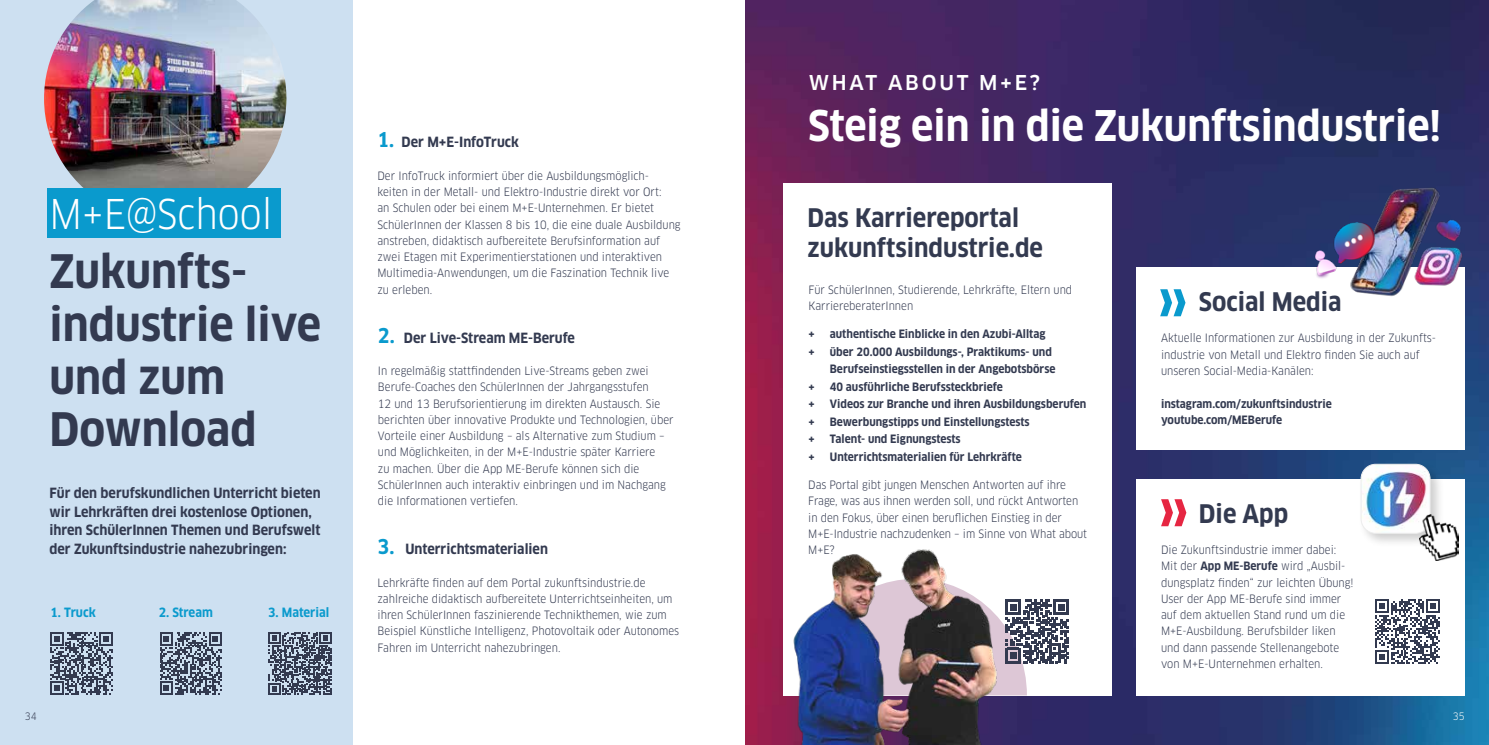
<style>
.page{position:relative;width:1489px;height:745px;background:#fff}
.page>*{position:absolute;margin:0;border:0;box-sizing:border-box;transform-origin:0 0}
.t1{font:700 45px/52.5px "Clan OT Narr";color:#333a50}
.t2{font:700 41.25px "Clan OT Narr";color:#fff}
.t3{font:40px "Clan OT Narr";color:#fff}
.t4{font:700 25px/30px "Clan OT Narr";color:#333a50}
.t5{font:500 20px "Clan OT";letter-spacing:.135em;color:#fff}
.t6{font:700 13.75px/18.8px "Clan OT Narr";color:#333a50}
.t7{font:700 12.5px "Clan OT Narr";color:#0a9acd}
.t8{font:11.25px/16.2px "Clan OT Narr";color:#333a50}
.t9{font:700 11.25px/16.2px "Clan OT Narr";color:#333a50}
.t10{font:10px "Clan OT Narr";color:#333a50}
.t11{font:10px "Clan OT Narr";color:#fff}
.s1{font-size:20px;color:#0a9acd}
.s2{font-weight:700}
</style>
<div class="page">
<img style="left:745px;top:0;width:743px;height:744px">
<div style="left:1135px;top:266px;width:329px;height:183px;background:#fff"></div>
<div style="left:1135px;top:478px;width:329px;height:216px;background:#fff"></div>
<div style="left:0;top:0;width:353px;height:744px;background:#cde0f1"></div>
<img style="left:44px;top:0;width:242px;height:188px">
<div style="left:47px;top:188px;width:234px;height:49px;background:#0a9acd"></div>
<div style="left:783px;top:183px;width:328px;height:511px;background:#fff"></div>
<svg style="left:1161px;top:499px;width:25px;height:27px"></svg>
<svg style="left:1160px;top:289px;width:25px;height:27px"></svg>
<img style="left:1443px;top:240px;width:23px;height:52px">
<img style="left:1346px;top:183px;width:97px;height:114px">
<img style="left:1304px;top:216px;width:75px;height:65px">
<img style="left:1433px;top:215px;width:29px;height:32px">
<div style="left:1357px;top:460px;width:87px;height:88px;background:#000;opacity:.2"></div>
<img style="left:1360px;top:464px;width:69px;height:69px">
<div style="left:1360px;top:463px;width:70px;height:70px;border:1px solid #ededed;border-radius:15px"></div>
<img style="left:1419px;top:514px;width:39px;height:46px">
<img style="left:789px;top:549px;width:210px;height:195px">
<svg style="left:50px;top:632px;width:63px;height:62px"></svg>
<svg style="left:160px;top:632px;width:62px;height:62px"></svg>
<svg style="left:268px;top:632px;width:63px;height:62px"></svg>
<img style="left:802px;top:578px;width:266px;height:117px">
<svg style="left:1375px;top:599px;width:64px;height:64px"></svg>
<h3 class="t3" style="left:50px;top:190px;width:224px">M+E@School</h3>
<h1 class="t1" style="left:50px;top:246px;width:273px">Zukunfts&shy;industrie live und zum<br>Download</h1>
<p class="t6" style="left:50px;top:483px;width:273px">Für den berufskundlichen Unterricht bieten wir Lehrkräften drei kostenlose Optionen, ihren SchülerInnen Themen und Berufswelt der Zukunftsindustrie nahezubringen:</p>
<p class="t7" style="left:50px;top:605px;width:47px">1. Truck</p>
<p class="t7" style="left:159px;top:605px;width:55px">2. Stream</p>
<p class="t7" style="left:268px;top:605px;width:63px">3. Material</p>
<p class="t6" style="left:377px;top:133px;width:143px"><span class="s1">1.</span> Der M+E-InfoTruck</p>
<p class="t8" style="left:377px;top:167px;width:305px">Der InfoTruck informiert über die Ausbildungsmöglich&shy;keiten in der Metall- und Elektro-Industrie direkt vor Ort:<br>an Schulen oder bei einem M+E-Unternehmen. Er bietet SchülerInnen der Klassen 8 bis 10, die eine duale Ausbildung anstreben, didaktisch aufbereitete Berufsinformation auf zwei Etagen mit Experimentierstationen und interaktiven Multimedia-Anwendungen, um die Faszination Technik live zu erleben.</p>
<p class="t6" style="left:378px;top:328px;width:199px"><span class="s1">2.</span> Der Live-Stream ME-Berufe</p>
<p class="t8" style="left:378px;top:362px;width:297px">In regelmäßig stattfindenden Live-Streams geben zwei Berufe-Coaches den SchülerInnen der Jahrgangsstufen<br>12 und 13 Berufsorientierung im direkten Austausch. Sie berichten über innovative Produkte und Technologien, über Vorteile einer Ausbildung – als Alternative zum Studium – und Möglichkeiten, in der M+E-Industrie später Karriere<br>zu machen. Über die App ME-Berufe können sich die SchülerInnen auch interaktiv einbringen und im Nachgang die Informationen vertiefen.</p>
<p class="t6" style="left:377px;top:539px;width:172px"><span class="s1">3.</span> Unterrichtsmaterialien</p>
<p class="t8" style="left:377px;top:574px;width:303px">Lehrkräfte finden auf dem Portal zukunftsindustrie.de zahlreiche didaktisch aufbereitete Unterrichtseinheiten, um ihren SchülerInnen faszinierende Technikthemen, wie zum Beispiel Künstliche Intelligenz, Photovoltaik oder Autonomes Fahren im Unterricht nahezubringen.</p>
<h3 class="t5" style="left:808px;top:71px;width:233px">WHAT ABOUT M+E?</h3>
<h2 class="t2" style="left:808px;top:102px;width:634px">Steig ein in die Zukunftsindustrie!</h2>
<h3 class="t4" style="left:807px;top:202px;width:237px">Das Karriereportal zukunftsindustrie.de</h3>
<p class="t8" style="left:808px;top:281px;width:265px">Für SchülerInnen, Studierende, Lehrkräfte, Eltern und<br>KarriereberaterInnen</p>
<p class="t9" style="left:808px;top:326px;width:8px">+</p>
<p class="t9" style="left:829px;top:326px;width:217px">authentische Einblicke in den Azubi-Alltag</p>
<p class="t9" style="left:808px;top:343px;width:8px">+</p>
<p class="t9" style="left:829px;top:342px;width:227px;line-height:17.5px">über 20.000 Ausbildungs-, Praktikums- und<br>Berufseinstiegsstellen in der Angebotsbörse</p>
<p class="t9" style="left:808px;top:378px;width:8px">+</p>
<p class="t9" style="left:829px;top:378px;width:174px">40 ausführliche Berufssteckbriefe</p>
<p class="t9" style="left:808px;top:396px;width:8px">+</p>
<p class="t9" style="left:829px;top:396px;width:258px">Videos zur Branche und ihren Ausbildungsberufen</p>
<p class="t9" style="left:808px;top:413px;width:8px">+</p>
<p class="t9" style="left:829px;top:413px;width:201px">Bewerbungstipps und Einstellungstests</p>
<p class="t9" style="left:808px;top:431px;width:8px">+</p>
<p class="t9" style="left:829px;top:431px;width:132px">Talent- und Eignungstests</p>
<p class="t9" style="left:808px;top:448px;width:8px">+</p>
<p class="t9" style="left:829px;top:448px;width:193px">Unterrichtsmaterialien für Lehrkräfte</p>
<p class="t8" style="left:808px;top:476px;width:280px">Das Portal gibt jungen Menschen Antworten auf ihre Frage, was aus ihnen werden soll, und rückt Antworten in den Fokus, über einen beruflichen Einstieg in der M+E-Industrie nachzudenken – im Sinne von What about M+E?</p>
<h3 class="t4" style="left:1198px;top:287px;width:144px">Social Media</h3>
<p class="t8" style="left:1160px;top:330px;width:276px">Aktuelle Informationen zur Ausbildung in der Zukunfts&shy;industrie von Metall und Elektro finden Sie auch auf unseren Social-Media-Kanälen:</p>
<p class="t9" style="left:1160px;top:395px;width:172px">instagram.com/zukunftsindustrie youtube.com/MEBerufe</p>
<h3 class="t4" style="left:1198px;top:498px;width:91px">Die App</h3>
<p class="t8" style="left:1160px;top:541px;width:194px">Die Zukunftsindustrie immer dabei:<br>Mit der <span class="s2">App ME-Berufe</span> wird „Ausbil&shy;dungsplatz finden“ zur leichten Übung!<br>User der App ME-Berufe sind immer auf dem aktuellen Stand rund um die M+E-Ausbildung. Berufsbilder liken und dann passende Stellenangebote von M+E-Unternehmen erhalten.</p>
<p class="t10" style="left:25px;top:710px;width:13px">34</p>
<p class="t11" style="left:1452px;top:710px;width:13px">35</p>
</div>
